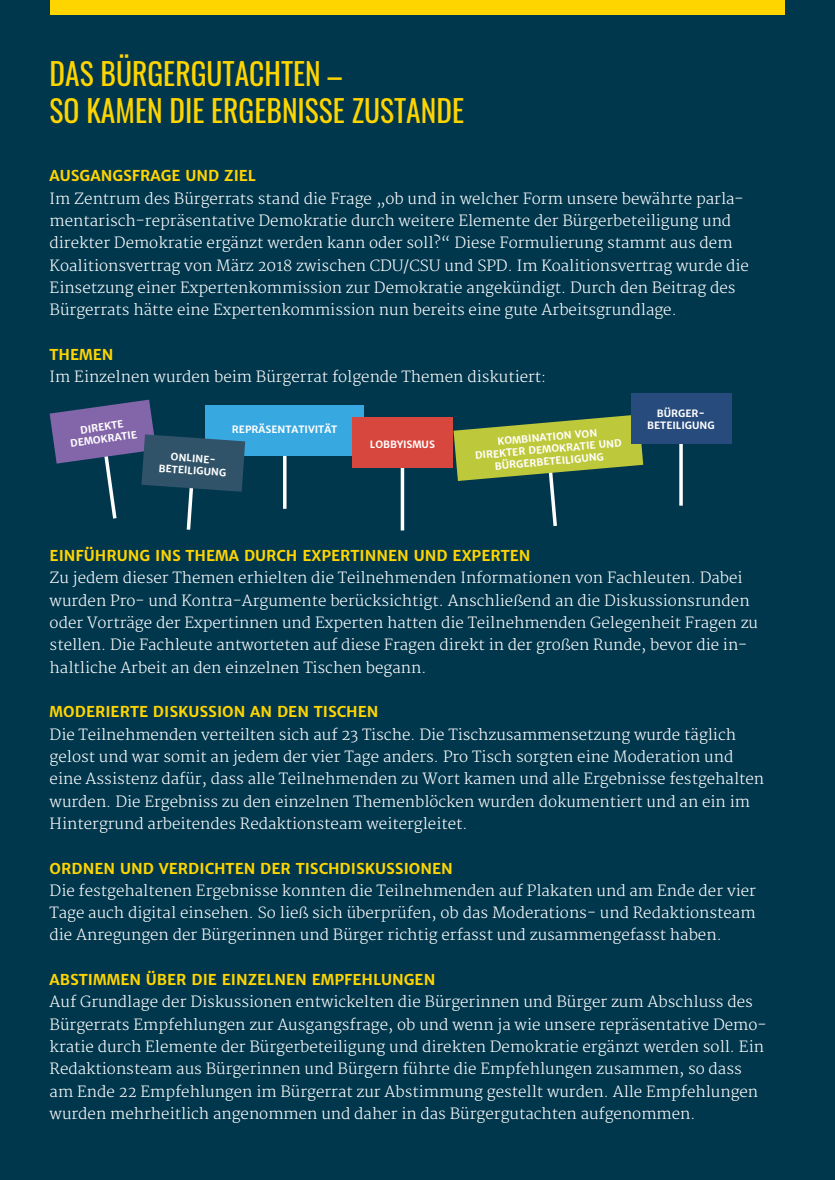
<style>
.page{position:relative;width:835px;height:1180px;background:#fff}
.page>*{position:absolute;margin:0;border:0;box-sizing:border-box;transform-origin:0 0}
.t1{font:30.1px/37.2px "Oswald";color:#ffd500}
.t2{font:300 15.05px/22.3px "Merriweather";color:#fff}
.t3{font:700 15.05px "Merriweather Sans";color:#ffd500}
.t4{font:700 10.15px/12.2px "Merriweather Sans";color:#fff;text-align:center}
</style>
<div class="page">
<div style="left:0;top:0;width:834px;height:1180px;background:#00374d"></div>
<div style="left:50px;top:0;width:734px;height:15px;background:#ffd500"></div>
<svg style="left:453px;top:415px;width:190px;height:111px"></svg>
<hr style="left:283px;top:439px;width:3px;height:70px;background:#fff">
<div style="left:205px;top:405px;width:159px;height:50px;background:#38a8e0"></div>
<hr style="left:679px;top:436px;width:3px;height:70px;background:#fff">
<div style="left:631px;top:393px;width:100px;height:50px;background:#274b7d"></div>
<svg style="left:50px;top:400px;width:195px;height:130px"></svg>
<svg style="left:400px;top:468px;width:4px;height:62px"></svg>
<div style="left:352px;top:418px;width:101px;height:50px;background:#d7473d"></div>
<h1 class="t1" style="left:50px;top:52px;width:416px">DAS BÜRGERGUTACHTEN –<br>SO KAMEN DIE ERGEBNISSE ZUSTANDE</h1>
<h1 class="t1" style="left:65px;top:52px;width:75px">IE IDEE</h1>
<p class="t3" style="left:50px;top:166px;width:208px">AUSGANGSFRAGE UND ZIEL</p>
<p class="t2" style="left:50px;top:188px;width:700px">Im Zentrum des Bürgerrats stand die Frage „ob und in welcher Form unsere bewährte parla&shy;mentarisch-repräsentative Demokratie durch weitere Elemente der Bürgerbeteiligung und direkter Demokratie ergänzt werden kann oder soll?“ Diese Formulierung stammt aus dem Koalitionsvertrag von März 2018 zwischen CDU/CSU und SPD. Im Koalitionsvertrag wurde die Einsetzung einer Expertenkommission zur Demokratie angekündigt. Durch den Beitrag des Bürgerrats hätte eine Expertenkommission nun bereits eine gute Arbeitsgrundlage.</p>
<p class="t3" style="left:50px;top:345px;width:65px">THEMEN</p>
<p class="t2" style="left:50px;top:366px;width:498px">Im Einzelnen wurden beim Bürgerrat folgende Themen diskutiert:</p>
<p class="t2" style="left:50px;top:183px;width:561px">Instituten nexus und IFOK im Jahr 2019 einen „Bürgerrat Demokratie“.<br>Mit diesem auf Bundesebene bisher einmaligen Modell-Projekt wollen wir in enger Anbindung an die Politik Vorschläge zur Stärkung und Weiterent&shy;wicklung unserer Demokratie erarbeiten.</p>
<p class="t4" style="left:68px;top:425px;width:69px;rotate:-8deg">DIREKTE<br>DEMOKRATIE</p>
<p class="t4" style="left:473px;top:437px;width:149px;rotate:-5deg">KOMBINATION VON<br>DIREKTER DEMOKRATIE UND<br>BÜRGERBETEILIGUNG</p>
<p class="t4" style="left:232px;top:423px;width:107px">REPRÄSENTATIVITÄT</p>
<p class="t4" style="left:370px;top:438px;width:66px">LOBBYISMUS</p>
<p class="t4" style="left:160px;top:450px;width:69px;rotate:4deg">ONLINE-<br>BETEILIGUNG</p>
<p class="t4" style="left:647px;top:407px;width:69px">BÜRGER-<br>BETEILIGUNG</p>
<p class="t3" style="left:50px;top:546px;width:482px">EINFÜHRUNG INS THEMA DURCH EXPERTINNEN UND EXPERTEN</p>
<p class="t2" style="left:50px;top:567px;width:709px">Zu jedem dieser Themen erhielten die Teilnehmenden Informationen von Fachleuten. Dabei wurden Pro- und Kontra-Argumente berücksichtigt. Anschließend an die Diskussionsrunden oder Vorträge der Expertinnen und Experten hatten die Teilnehmenden Gelegenheit Fragen zu stellen. Die Fachleute antworteten auf diese Fragen direkt in der großen Runde, bevor die in&shy;haltliche Arbeit an den einzelnen Tischen begann.</p>
<p class="t3" style="left:50px;top:702px;width:330px">MODERIERTE DISKUSSION AN DEN TISCHEN</p>
<p class="t2" style="left:50px;top:723px;width:716px">Die Teilnehmenden verteilten sich auf 23 Tische. Die Tischzusammensetzung wurde täglich gelost und war somit an jedem der vier Tage anders. Pro Tisch sorgten eine Moderation und eine Assistenz dafür, dass alle Teilnehmenden zu Wort kamen und alle Ergebnisse festgehalten wurden. Die Ergebniss zu den einzelnen Themenblöcken wurden dokumentiert und an ein im Hintergrund arbeitendes Redaktionsteam weitergleitet.</p>
<p class="t3" style="left:50px;top:858px;width:404px">ORDNEN UND VERDICHTEN DER TISCHDISKUSSIONEN</p>
<p class="t2" style="left:50px;top:880px;width:707px;text-align:justify">Die festgehaltenen Ergebnisse konnten die Teilnehmenden auf Plakaten und am Ende der vier Tage auch digital einsehen. So ließ sich überprüfen, ob das Moderations- und Redaktionsteam die Anregungen der Bürgerinnen und Bürger richtig erfasst und zusammengefasst haben.</p>
<p class="t3" style="left:50px;top:970px;width:387px">ABSTIMMEN ÜBER DIE EINZELNEN EMPFEHLUNGEN</p>
<p class="t2" style="left:50px;top:991px;width:718px">Auf Grundlage der Diskussionen entwickelten die Bürgerinnen und Bürger zum Abschluss des Bürgerrats Empfehlungen zur Ausgangsfrage, ob und wenn ja wie unsere repräsentative Demo&shy;kratie durch Elemente der Bürgerbeteiligung und direkten Demokratie ergänzt werden soll. Ein Redaktionsteam aus Bürgerinnen und Bürgern führte die Empfehlungen zusammen, so dass am Ende 22 Empfehlungen im Bürgerrat zur Abstimmung gestellt wurden. Alle Empfehlungen wurden mehrheitlich angenommen und daher in das Bürgergutachten aufgenommen.</p>
</div>
